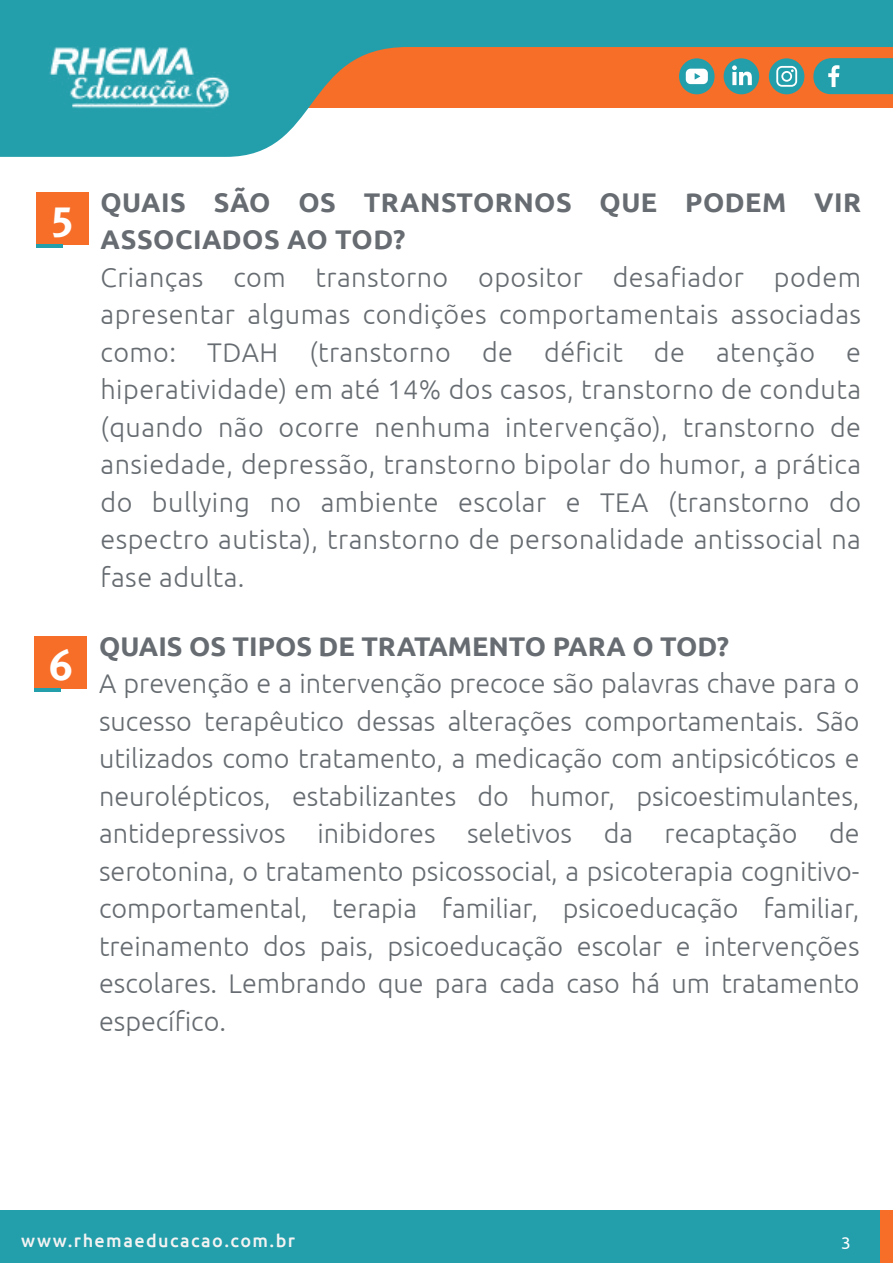
<style>
.page{position:relative;width:893px;height:1263px;background:#fff}
.page>*{position:absolute;margin:0;border:0;box-sizing:border-box;transform-origin:0 0}
.t1{font:700 43.35px "Meta Plus Lining";color:#fff}
.t2{font:300 27px/37.5px "Ubuntu";letter-spacing:.01em;color:#666c71;text-align:justify}
.t3{font:700 27px/37.5px "Ubuntu";letter-spacing:.015em;color:#666c71}
.t4{font:500 18px "Ubuntu";letter-spacing:.08em;color:#f4f3f3}
.t5{font:17.1px "Ubuntu";color:#fff}
</style>
<div class="page">
<svg style="left:0;top:0;width:893px;height:157px;fill:#239eab"></svg>
<div style="left:724px;top:58px;width:35px;height:36px;background:#239eab;border-radius:50%"></div>
<svg style="left:732px;top:65px;width:20px;height:20px"></svg>
<div style="left:769px;top:58px;width:35px;height:36px;background:#239eab;border-radius:50%"></div>
<svg style="left:776px;top:66px;width:21px;height:21px"></svg>
<div style="left:0;top:1210px;width:879px;height:53px;background:#239eab"></div>
<div style="left:679px;top:58px;width:36px;height:36px;background:#239eab;border-radius:50%"></div>
<svg style="left:686px;top:69px;width:22px;height:15px"></svg>
<img style="left:49px;top:34px;width:180px;height:86px">
<svg style="left:813px;top:58px;width:80px;height:36px;background:#389fa7"></svg>
<div style="left:36px;top:192px;width:52px;height:52px;background:#f76e29"></div>
<hr style="left:36px;top:244px;width:27px;height:4px;background:#239eab">
<div style="left:35px;top:636px;width:52px;height:52px;background:#f76e29"></div>
<hr style="left:35px;top:688px;width:26px;height:4px;background:#239eab">
<h1 class="t1" style="left:51px;top:196px;width:25px">5</h1>
<p class="t3" style="left:100px;top:183px;width:762px">QUAIS SÃO OS TRANSTORNOS QUE PODEM VIR<br>ASSOCIADOS AO TOD?</p>
<p class="t2" style="left:100px;top:258px;width:762px">Crianças com transtorno opositor desafiador podem apresentar algumas condições comportamentais associadas como: TDAH (transtorno de déficit de atenção e hiperatividade) em até 14% dos casos, transtorno de conduta (quando não ocorre nenhuma intervenção), transtorno de ansiedade, depressão, transtorno bipolar do humor, a prática do bullying no ambiente escolar e TEA (transtorno do espectro autista), transtorno de personalidade antissocial na fase adulta.</p>
<h1 class="t1" style="left:49px;top:640px;width:25px">6</h1>
<p class="t3" style="left:99px;top:627px;width:632px">QUAIS OS TIPOS DE TRATAMENTO PARA O TOD?</p>
<p class="t2" style="left:99px;top:664px;width:762px">A prevenção e a intervenção precoce são palavras chave para o sucesso terapêutico dessas alterações comportamentais. São utilizados como tratamento, a medicação com antipsicóticos e neurolépticos, estabilizantes do humor, psicoestimulantes, antidepressivos inibidores seletivos da recaptação de serotonina, o tratamento psicossocial, a psicoterapia cognitivo&shy;comportamental, terapia familiar, psicoeducação familiar, treinamento dos pais, psicoeducação escolar e intervenções escolares. Lembrando que para cada caso há um tratamento específico.</p>
<p class="t4" style="left:21px;top:1229px;width:275px">www.rhemaeducacao.com.br</p>
<p class="t5" style="left:841px;top:1233px;width:11px">3</p>
</div>
